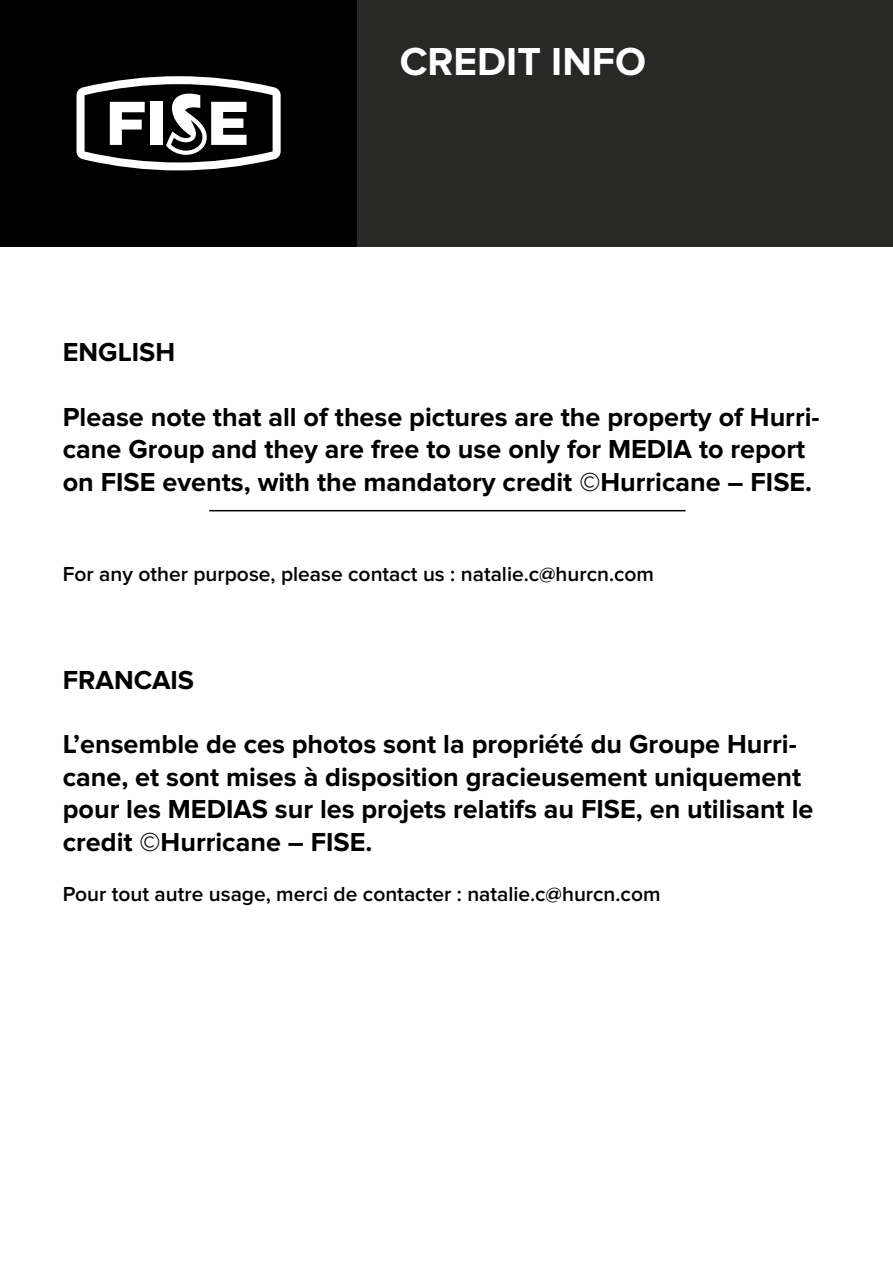
<style>
.page{position:relative;width:893px;height:1263px;background:#fff}
.page>*{position:absolute;margin:0;border:0;box-sizing:border-box;transform-origin:0 0}
.t1{font:700 40.5px "Proxima Nova";color:#fff}
.t2{font:700 27px/32.4px "Proxima Nova";color:#000}
.t3{font:600 21px "Proxima Nova";color:#000}
</style>
<div class="page">
<div style="left:0;top:0;width:357px;height:247px;background:#000"></div>
<div style="left:357px;top:0;width:536px;height:247px;background:#282827"></div>
<svg style="left:77px;top:76px;width:204px;height:94px"></svg>
<hr style="left:209px;top:510px;width:476px;height:1px;background:#000">
<p class="t2" style="left:63px;top:336px;width:114px">ENGLISH</p>
<h1 class="t1" style="left:400px;top:38px;width:248px">CREDIT INFO</h1>
<p class="t2" style="left:63px;top:401px;width:758px">Please note that all of these pictures are the property of Hurri&shy;cane Group and they are free to use only for MEDIA to report on FISE events, with the mandatory credit ©Hurricane – FISE.</p>
<p class="t3" style="left:63px;top:561px;width:593px">For any other purpose, please contact us : natalie.c@hurcn.com</p>
<p class="t2" style="left:63px;top:664px;width:133px">FRANCAIS</p>
<p class="t2" style="left:63px;top:729px;width:752px">L’ensemble de ces photos sont la propriété du Groupe Hurri&shy;cane, et sont mises à disposition gracieusement uniquement pour les MEDIAS sur les projets relatifs au FISE, en utilisant le credit ©Hurricane – FISE.</p>
<p class="t3" style="left:63px;top:882px;width:599px">Pour tout autre usage, merci de contacter : natalie.c@hurcn.com</p>
</div>
